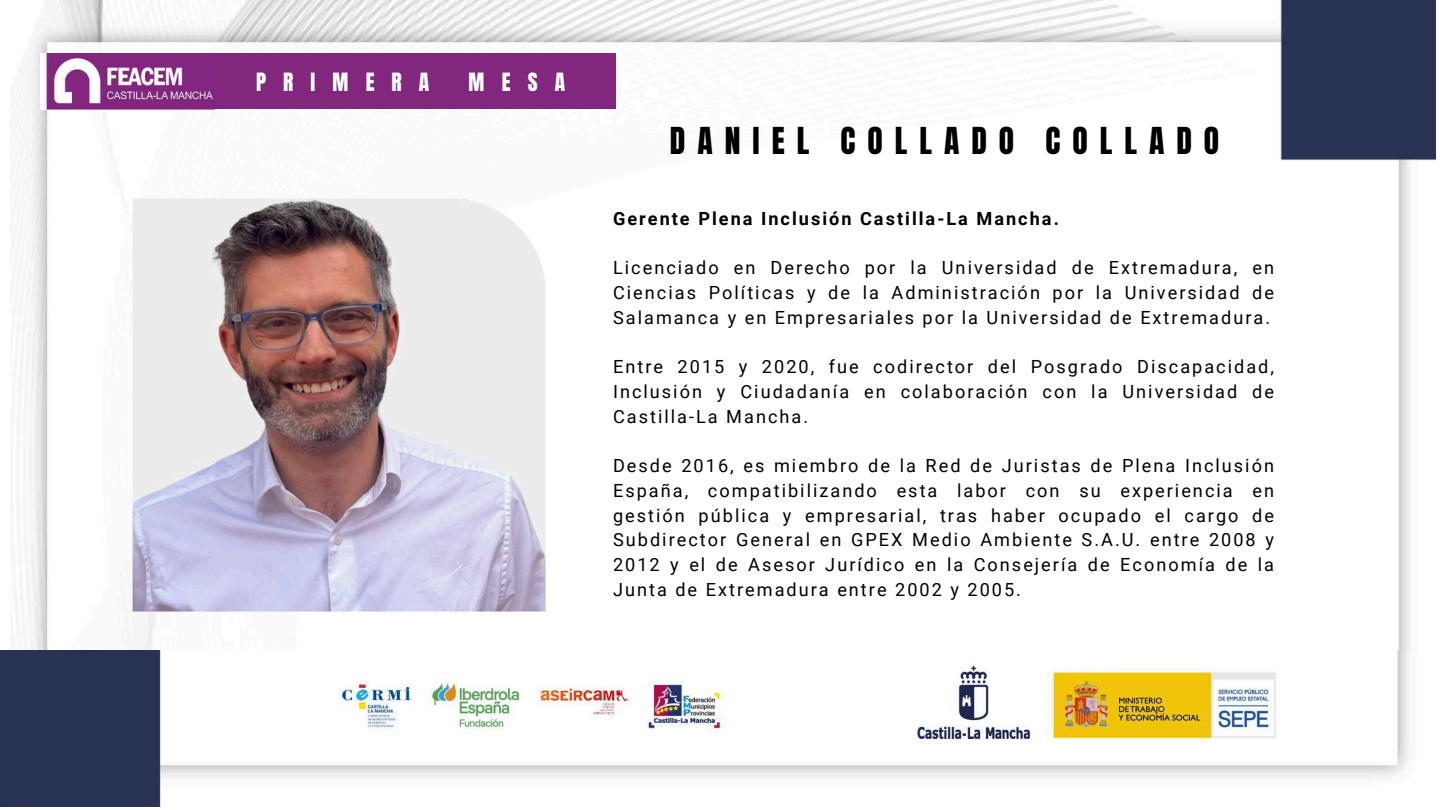
<style>
.page{position:relative;width:1440px;height:810px;background:#fff}
.page>*{position:absolute;margin:0;border:0;box-sizing:border-box;transform-origin:0 0}
.t1{font:31.6px "Anton";letter-spacing:.38em;color:#000}
.t2{font:21.4px "Anton";letter-spacing:.8em;color:#fff}
.t3{font:18.1px/24.8px "Roboto";letter-spacing:.11em;color:#000;text-align:justify}
.t4{font:700 18.1px "Roboto";letter-spacing:.11em;color:#000}
</style>
<div class="page">
<img style="left:10px;top:0;width:1426px;height:650px">
<img style="left:0;top:650px;width:1409px;height:156px">
<img style="left:133px;top:198px;width:413px;height:414px">
<div style="left:150px;top:53px;width:466px;height:56px;background:#81287e"></div>
<img style="left:41px;top:53px;width:173px;height:56px">
<img style="left:322px;top:660px;width:962px;height:95px">
<p class="t2" style="left:256px;top:67px;width:175px">PRIMERA</p>
<p class="t2" style="left:469px;top:67px;width:98px">MESA</p>
<h1 class="t1" style="left:670px;top:118px;width:551px">DANIEL COLLADO COLLADO</h1>
<p class="t4" style="left:613px;top:208px;width:447px">Gerente Plena Inclusión Castilla-La Mancha.</p>
<p class="t3" style="left:613px;top:256px;width:663px">Licenciado en Derecho por la Universidad de Extremadura, en Ciencias Políticas y de la Administración por la Universidad de Salamanca y en Empresariales por la Universidad de Extremadura.</p>
<p class="t3" style="left:613px;top:355px;width:663px">Entre 2015 y 2020, fue codirector del Posgrado Discapacidad, Inclusión y Ciudadanía en colaboración con la Universidad de Castilla-La Mancha.</p>
<p class="t3" style="left:613px;top:454px;width:663px">Desde 2016, es miembro de la Red de Juristas de Plena Inclusión España, compatibilizando esta labor con su experiencia en gestión pública y empresarial, tras haber ocupado el cargo de Subdirector General en GPEX Medio Ambiente S.A.U. entre 2008 y 2012 y el de Asesor Jurídico en la Consejería de Economía de la Junta de Extremadura entre 2002 y 2005.</p>
</div>
